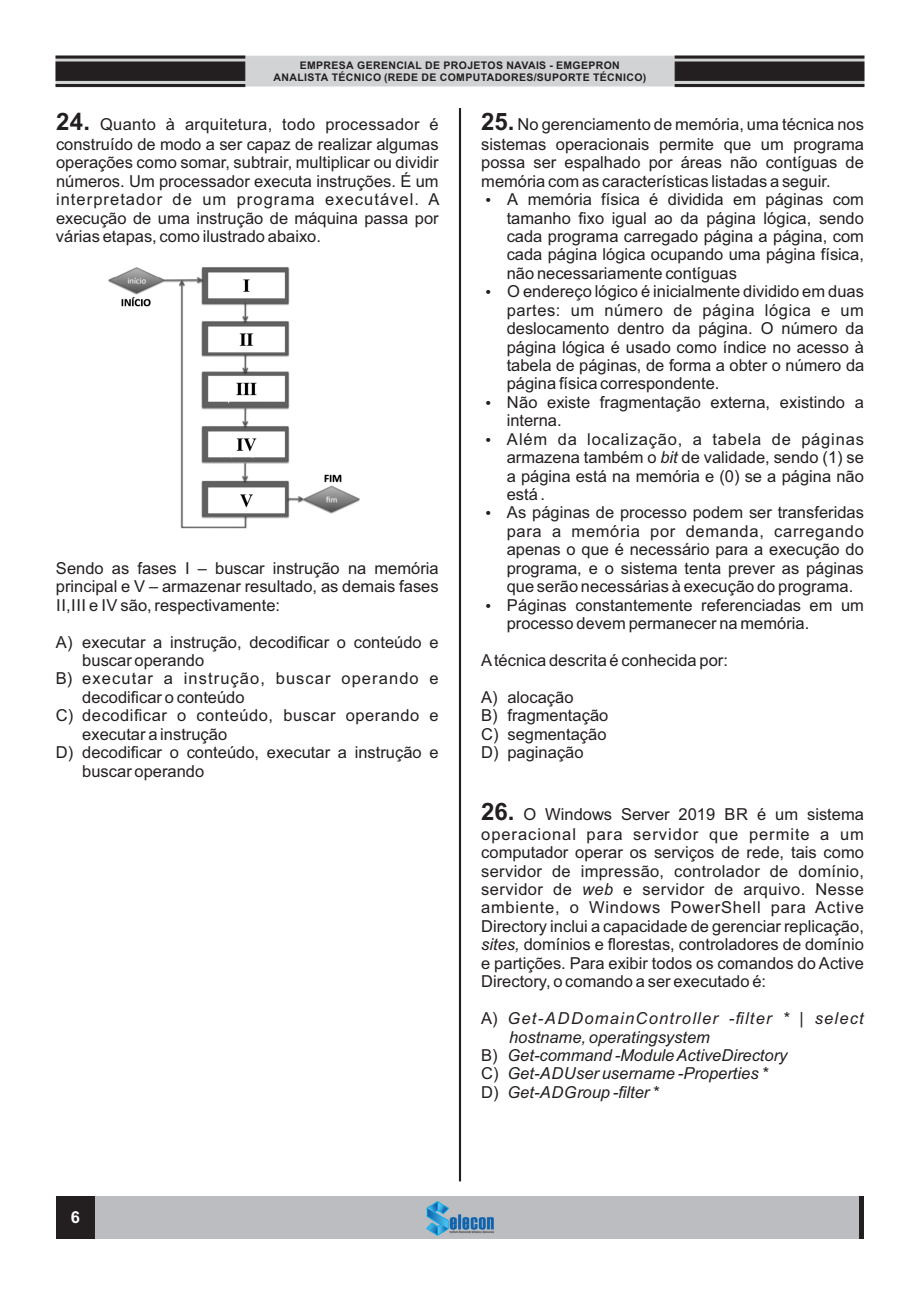
<style>
.page{position:relative;width:920px;height:1290px;background:#fff}
.page>*{position:absolute;margin:0;border:0;box-sizing:border-box;transform-origin:0 0}
.t1{font:16.5px/18.5px "Arial";color:#231f20}
.t2{font:italic 16.5px "Arial";color:#231f20}
.t3{font:16.5px/20px "Arial";letter-spacing:.06em;color:#231f20}
.t4{font:italic 16.5px "Arial";letter-spacing:.075em;color:#231f20}
.t5{font:16.5px "Arial";letter-spacing:.035em;color:#231f20}
.t6{font:16.5px "Arial";letter-spacing:.065em;color:#231f20}
.t7{font:700 16.5px "Arial";color:#fff}
.t8{font:700 10.5px/11.7px "Arial";letter-spacing:.035em;color:#231f20;text-align:center}
.s1{font-weight:700;font-size:24px}
.s2{font-style:italic}
.s3{font-style:normal}
</style>
<div class="page">
<div style="left:56px;top:1196px;width:808px;height:42px;background:#bbbdc0"></div>
<img style="left:426px;top:1201px;width:68px;height:34px">
<div style="left:859px;top:1196px;width:5px;height:42px;background:#231f20"></div>
<div style="left:56px;top:1196px;width:38px;height:42px;background:#231f20"></div>
<hr style="left:459px;top:108px;width:2px;height:1073px;background:#231f20">
<img style="left:108px;top:267px;width:252px;height:261px">
<svg style="left:55px;top:55px;width:810px;height:32px;background:#929192"></svg>
<p class="t8" style="left:274px;top:61px;width:374px">EMPRESA GERENCIAL DE PROJETOS NAVAIS - EMGEPRON<br>ANALISTA TÉCNICO (REDE DE COMPUTADORES/SUPORTE TÉCNICO)</p>
<p class="t1" style="left:56px;top:116px;width:384px;line-height:20px"><span class="s1">24.</span> Quanto à arquitetura, todo processador é construído de modo a ser capaz de realizar algumas</p>
<p class="t1" style="left:56px;top:155px;width:385px;text-align:justify">operações como somar, subtrair, multiplicar ou dividir números. Um processador executa instruções. É um interpretador de um programa executável. A execução de uma instrução de máquina passa por várias etapas, como ilustrado abaixo.</p>
<p class="t1" style="left:56px;top:560px;width:384px;text-align:justify">Sendo as fases I – buscar instrução na memória principal e V – armazenar resultado, as demais fases II,III e IV são, respectivamente:</p>
<p class="t1" style="left:56px;top:634px;width:384px">A) executar a instrução, decodificar o conteúdo e</p>
<p class="t1" style="left:82px;top:652px;width:123px">buscar operando</p>
<p class="t6" style="left:56px;top:672px;width:384px">B) executar a instrução, buscar operando e</p>
<p class="t1" style="left:82px;top:689px;width:164px">decodificar o conteúdo</p>
<p class="t5" style="left:56px;top:709px;width:384px">C) decodificar o conteúdo, buscar operando e</p>
<p class="t1" style="left:82px;top:726px;width:146px">executar a instrução</p>
<p class="t1" style="left:56px;top:745px;width:384px">D) decodificar o conteúdo, executar a instrução e</p>
<p class="t1" style="left:82px;top:763px;width:123px">buscar operando</p>
<p class="t1" style="left:481px;top:116px;width:384px;line-height:20px"><span class="s1">25.</span> No gerenciamento de memória, uma técnica nos sistemas operacionais permite que um programa</p>
<p class="t1" style="left:481px;top:155px;width:384px">possa ser espalhado por áreas não contíguas de memória com as características listadas a seguir.</p>
<p class="t1" style="left:507px;top:192px;width:359px">A memória física é dividida em páginas com tamanho fixo igual ao da página lógica, sendo cada programa carregado página a página, com cada página lógica ocupando uma página física, não necessariamente contíguas<br>O endereço lógico é inicialmente dividido em duas partes: um número de página lógica e um deslocamento dentro da página. O número da página lógica é usado como índice no acesso à tabela de páginas, de forma a obter o número da página física correspondente.<br>Não existe fragmentação externa, existindo a interna.<br>Além da localização, a tabela de páginas armazena também o <span class="s2">bit</span> de validade, sendo (1) se a página está na memória e (0) se a página não está .<br>As páginas de processo podem ser transferidas para a memória por demanda, carregando apenas o que é necessário para a execução do programa, e o sistema tenta prever as páginas que serão necessárias à execução do programa.<br>Páginas constantemente referenciadas em um processo devem permanecer na memória.</p>
<p class="t1" style="left:481px;top:652px;width:248px">Atécnica descrita é conhecida por:</p>
<p class="t1" style="left:481px;top:689px;width:129px">A) alocação<br>B) fragmentação<br>C) segmentação<br>D) paginação</p>
<p class="t3" style="left:481px;top:805px;width:384px"><span class="s1">26.</span> O Windows Server 2019 BR é um sistema operacional para servidor que permite a um</p>
<p class="t1" style="left:481px;top:845px;width:384px;text-align:justify">computador operar os serviços de rede, tais como servidor de impressão, controlador de domínio, servidor de <span class="s2">web</span> e servidor de arquivo. Nesse ambiente, o Windows PowerShell para Active Directory inclui a capacidade de gerenciar replicação, <span class="s2">sites,</span> domínios e florestas, controladores de domínio e partições. Para exibir todos os comandos do Active Directory, o comando a ser executado é:</p>
<p class="t4" style="left:481px;top:1012px;width:384px"><span class="s3">A)</span> Get-ADDomainController -filter * | select</p>
<p class="t2" style="left:509px;top:1030px;width:202px">hostname, operatingsystem</p>
<p class="t2" style="left:481px;top:1049px;width:308px"><span class="s3">B)</span> Get-command -Module ActiveDirectory</p>
<p class="t2" style="left:481px;top:1067px;width:288px"><span class="s3">C)</span> Get-ADUser username -Properties *</p>
<p class="t2" style="left:481px;top:1086px;width:179px"><span class="s3">D)</span> Get-ADGroup -filter *</p>
<p class="t7" style="left:71px;top:1211px;width:11px">6</p>
</div>
